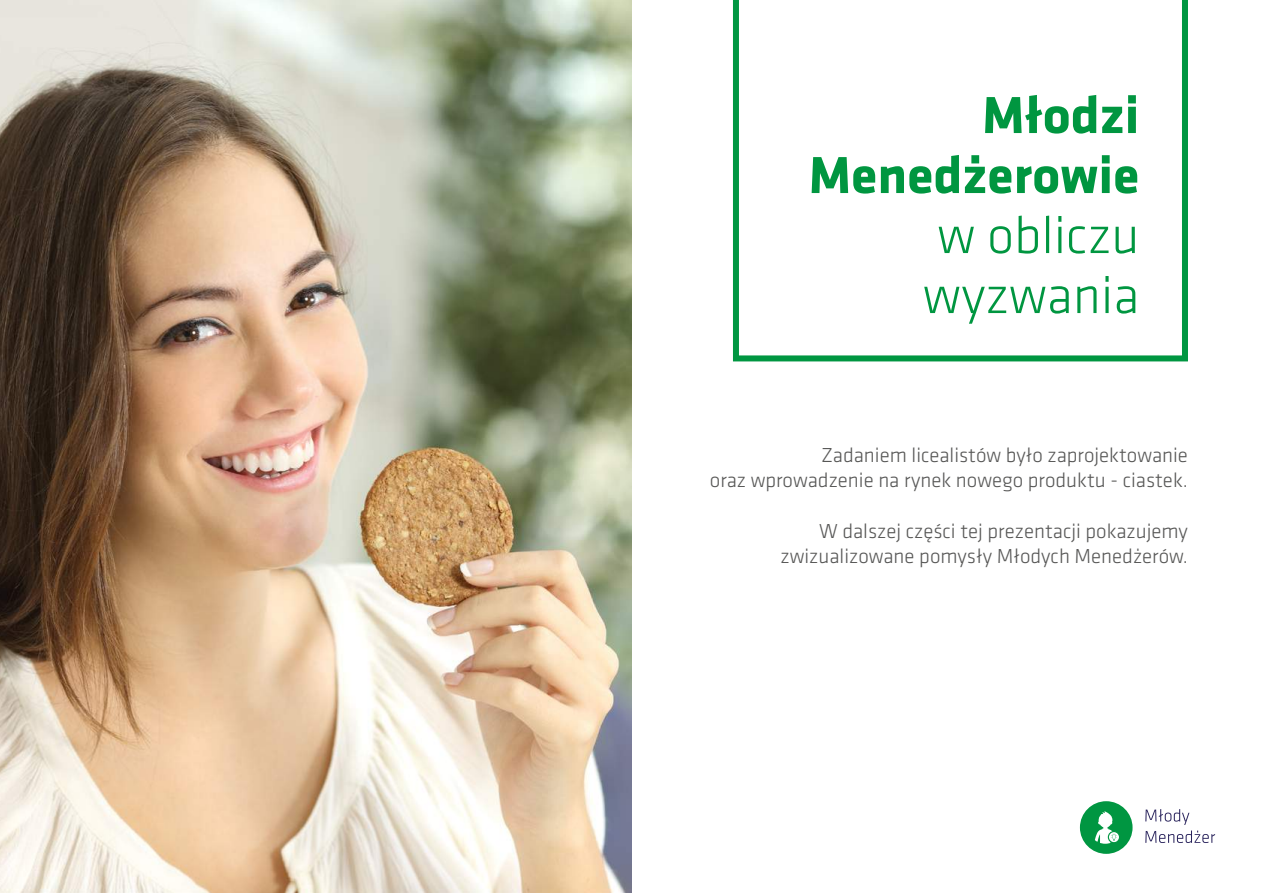
<style>
.page{position:relative;width:1263px;height:893px;background:#fff}
.page>*{position:absolute;margin:0;border:0;box-sizing:border-box;transform-origin:0 0}
.t1{font:700 54px/60px "Klavika";color:#009640;text-align:right}
.t2{font:300 54px/60px "Klavika";color:#009640}
.t3{font:300 21px/25.2px "Klavika";color:#575756;text-align:right}
</style>
<div class="page">
<div style="left:1080px;top:801px;width:52px;height:53px;background:#009641;border-radius:50%"></div>
<div style="left:1108px;top:831px;width:12px;height:12px;border:1px solid #009641;border-radius:50%"></div>
<svg style="left:1095px;top:811px;width:22px;height:33px"></svg>
<svg style="left:1145px;top:809px;width:70px;height:34px"></svg>
<img style="left:0;top:0;width:631px;height:893px">
<svg style="left:733px;top:0;width:455px;height:361px"></svg>
<h1 class="t1" style="left:809px;top:86px;width:332px">Młodzi<br>Menedżerowie</h1>
<h1 class="t2" style="left:923px;top:206px;width:218px">w obliczu wyzwania</h1>
<p class="t3" style="left:710px;top:443px;width:480px">Zadaniem licealistów było zaprojektowanie<br>oraz wprowadzenie na rynek nowego produktu - ciastek.</p>
<p class="t3" style="left:780px;top:519px;width:409px">W dalszej części tej prezentacji pokazujemy zwizualizowane pomysły Młodych Menedżerów.</p>
</div>
